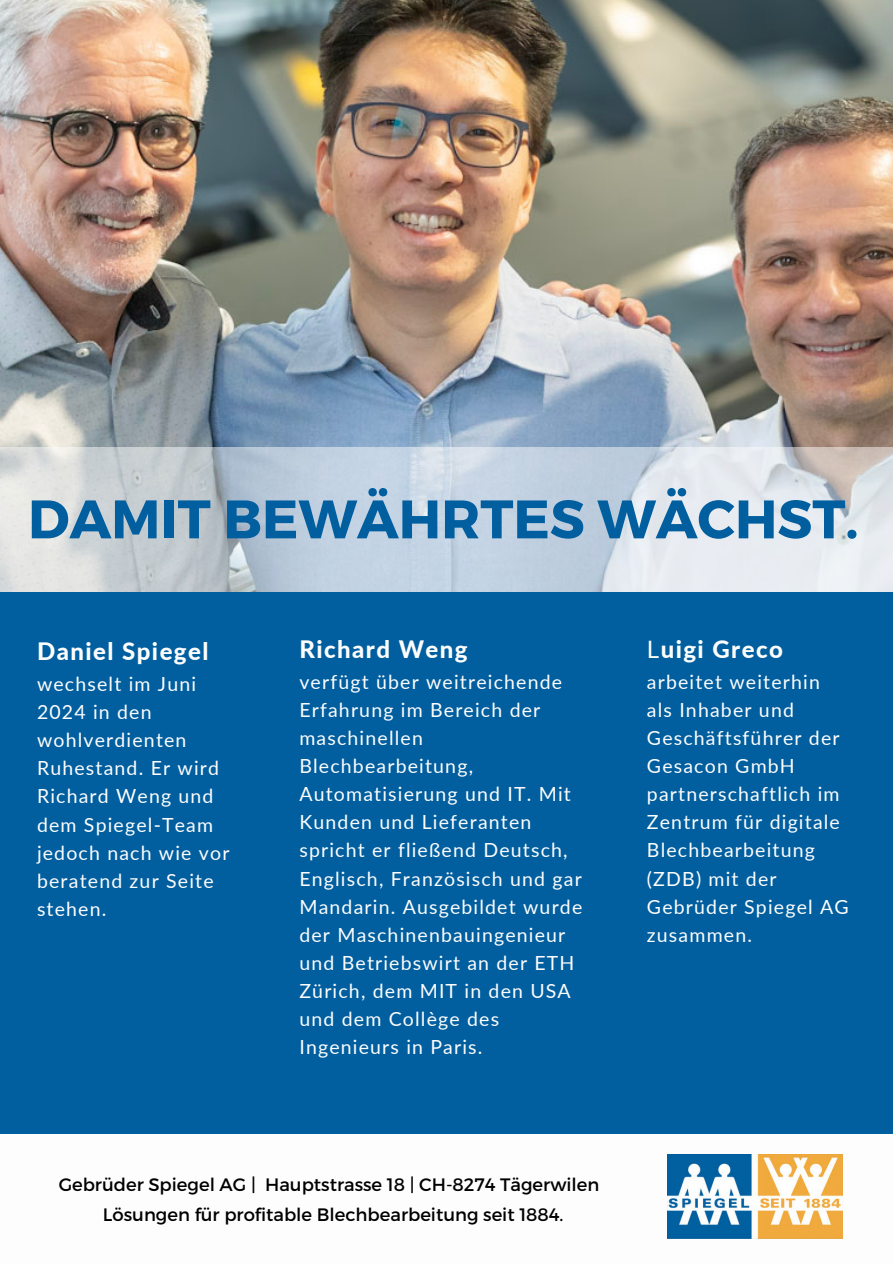
<style>
.page{position:relative;width:893px;height:1264px;background:#fff}
.page>*{position:absolute;margin:0;border:0;box-sizing:border-box;transform-origin:0 0}
.t1{font:700 54.15px "Montserrat";color:#015fa0}
.t2{font:800 24px "Lato";letter-spacing:.06em;color:#fdfdfd}
.t3{font:19.5px/28.2px "Lato";letter-spacing:.06em;color:#fdfdfd}
.t4{font:18px/29.2px "Montserrat";color:#000;text-align:center}
.s1{font-weight:400}
</style>
<div class="page">
<img style="left:0;top:0;width:892px;height:446px">
<div style="left:0;top:591px;width:892px;height:554px;background:#015fa0"></div>
<svg style="left:0;top:446px;width:892px;height:145px;background:#cdd6df"></svg>
<div style="left:0;top:1133px;width:892px;height:130px;background:#fdfdfd"></div>
<img style="left:667px;top:1154px;width:175px;height:84px">
<h1 class="t1" style="left:28px;top:485px;width:832px">DAMIT BEWÄHRTES WÄCHST.</h1>
<p class="t2" style="left:37px;top:634px;width:173px">Daniel Spiegel</p>
<p class="t3" style="left:37px;top:669px;width:194px">wechselt im Juni<br>2024 in den wohlverdienten<br>Ruhestand. Er wird<br>Richard Weng und dem Spiegel-Team jedoch nach wie vor beratend zur Seite stehen.</p>
<p class="t2" style="left:299px;top:631px;width:170px">Richard Weng</p>
<p class="t3" style="left:299px;top:666px;width:284px">verfügt über weitreichende<br>Erfahrung im Bereich der maschinellen<br>Blechbearbeitung,<br>Automatisierung und IT. Mit<br>Kunden und Lieferanten spricht er fließend Deutsch,<br>Englisch, Französisch und gar<br>Mandarin. Ausgebildet wurde der Maschinenbauingenieur und Betriebswirt an der ETH<br>Zürich, dem MIT in den USA und dem Collège des<br>Ingenieurs in Paris.</p>
<p class="t4" style="left:59px;top:1170px;width:542px">Gebrüder Spiegel AG | Hauptstrasse 18 | CH-8274 Tägerwilen<br>Lösungen für profitable Blechbearbeitung seit 1884.</p>
<p class="t2" style="left:647px;top:631px;width:137px"><span class="s1">L</span>uigi Greco</p>
<p class="t3" style="left:647px;top:666px;width:203px">arbeitet weiterhin als Inhaber und<br>Geschäftsführer der<br>Gesacon GmbH partnerschaftlich im<br>Zentrum für digitale<br>Blechbearbeitung (ZDB) mit der<br>Gebrüder Spiegel AG zusammen.</p>
</div>
